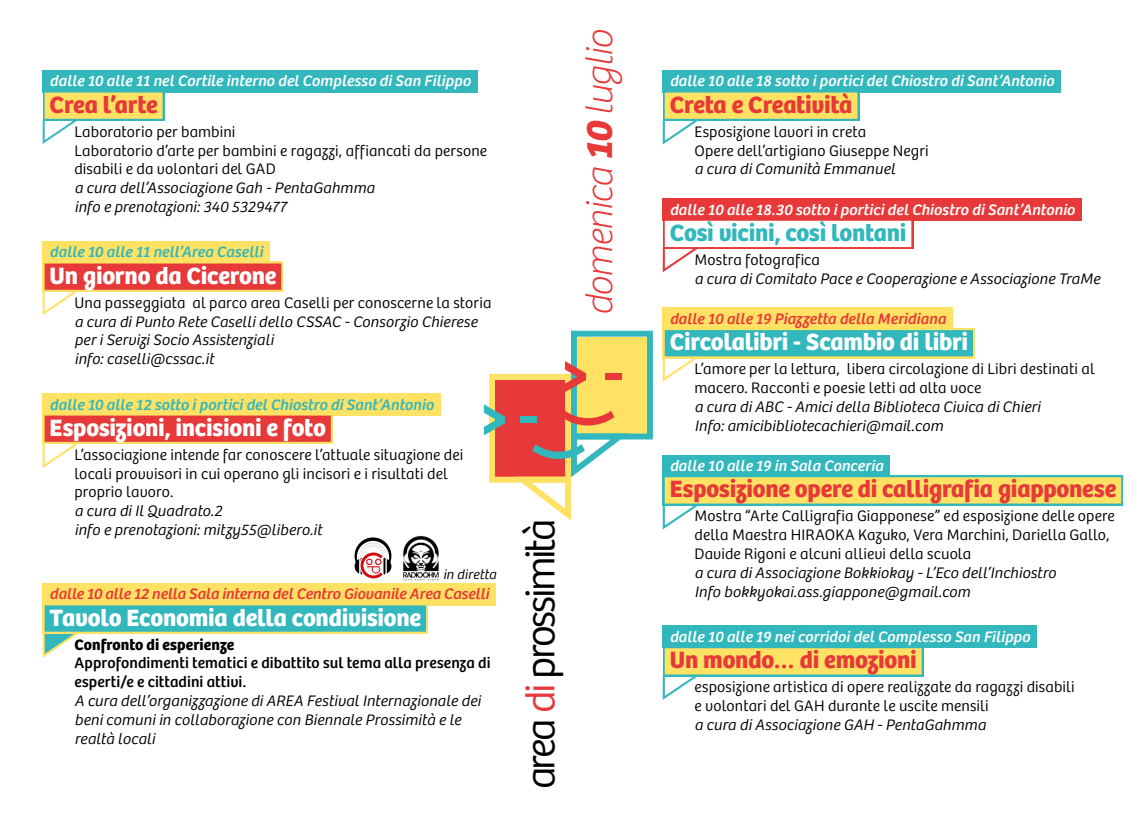
<style>
.page{position:relative;width:1141px;height:819px;background:#fff}
.page>*{position:absolute;margin:0;border:0;box-sizing:border-box;transform-origin:0 0}
.t1{font:300 42px "Bree";letter-spacing:-.06em;color:#000}
.t2{font:italic 100 38.5px "Bree";letter-spacing:-.03em;color:#e73939}
.t3{font:700 24.5px "Bree";letter-spacing:-.005em;color:#fff}
.t4{font:700 24.5px "Bree";letter-spacing:-.005em;color:#e73939}
.t5{font:700 24.5px "Bree";letter-spacing:-.01em;color:#31b7bc}
.t6{font:300 15.75px/18.9px "Bree";letter-spacing:.01em;color:#000}
.t7{font:italic 300 15.75px/18.9px "Bree";letter-spacing:.005em;color:#000}
.t8{font:italic 15.75px "Bree";letter-spacing:.005em;color:#fff}
.t9{font:italic 15.75px "Bree";letter-spacing:-.005em;color:#e73939}
.t10{font:italic 15.75px "Bree";letter-spacing:.005em;color:#31b7bc}
.t11{font:15.75px/18.9px "Bree";letter-spacing:.005em;color:#000}
.t12{font:700 15.75px "Bree";letter-spacing:.005em;color:#000}
.t13{font:italic 300 14px "Bree";letter-spacing:.01em;color:#000}
.s1{font-weight:700}
.s2{color:#e73939}
</style>
<div class="page">
<svg style="left:662px;top:676px;width:39px;height:24px"></svg>
<svg style="left:662px;top:501px;width:35px;height:29px"></svg>
<svg style="left:662px;top:353px;width:39px;height:29px"></svg>
<svg style="left:662px;top:248px;width:35px;height:25px"></svg>
<svg style="left:662px;top:120px;width:36px;height:25px"></svg>
<svg style="left:42px;top:120px;width:35px;height:24px"></svg>
<svg style="left:42px;top:287px;width:35px;height:28px"></svg>
<svg style="left:42px;top:416px;width:36px;height:52px"></svg>
<svg style="left:42px;top:629px;width:36px;height:29px"></svg>
<div style="left:43px;top:70px;width:435px;height:22px;background:#31b7bc"></div>
<div style="left:43px;top:90px;width:122px;height:31px;background:#31b7bc"></div>
<div style="left:45px;top:92px;width:118px;height:27px;background:#ffe163"></div>
<div style="left:43px;top:241px;width:227px;height:22px;background:#ffe163"></div>
<div style="left:43px;top:261px;width:240px;height:31px;background:#ffe163"></div>
<div style="left:45px;top:263px;width:236px;height:27px;background:#e73939"></div>
<div style="left:43px;top:393px;width:398px;height:22px;background:#ffe163"></div>
<div style="left:43px;top:413px;width:290px;height:31px;background:#ffe163"></div>
<div style="left:45px;top:415px;width:286px;height:27px;background:#e73939"></div>
<div style="left:43px;top:583px;width:453px;height:22px;background:#ffe163"></div>
<div style="left:43px;top:603px;width:385px;height:31px;background:linear-gradient(to right,#6dc3a1,#6dc3a1)"></div>
<div style="left:45px;top:605px;width:381px;height:26px;background:#31b7bc"></div>
<svg style="left:484px;top:331px;width:169px;height:189px"></svg>
<div style="left:605px;top:373px;width:17px;height:7px;background:#e73939"></div>
<div style="left:663px;top:70px;width:398px;height:22px;background:#31b7bc"></div>
<div style="left:663px;top:90px;width:196px;height:31px;background:#31b7bc"></div>
<div style="left:665px;top:92px;width:192px;height:27px;background:#ffe163"></div>
<div style="left:663px;top:198px;width:419px;height:22px;background:#e73939"></div>
<svg style="left:663px;top:220px;width:250px;height:29px"></svg>
<div style="left:665px;top:221px;width:246px;height:26px;background:#fff"></div>
<div style="left:663px;top:308px;width:290px;height:22px;background:#ffe163"></div>
<svg style="left:663px;top:328px;width:312px;height:30px"></svg>
<div style="left:665px;top:330px;width:308px;height:26px;background:#31b7bc"></div>
<div style="left:663px;top:455px;width:227px;height:22px;background:#31b7bc"></div>
<svg style="left:663px;top:475px;width:460px;height:31px;fill:#31b7bc"></svg>
<div style="left:665px;top:477px;width:456px;height:26px;background:#ffe163"></div>
<div style="left:663px;top:625px;width:374px;height:23px;background:#31b7bc"></div>
<div style="left:663px;top:645px;width:261px;height:31px;background:linear-gradient(to right,#31b7bc,#31b7bc)"></div>
<div style="left:665px;top:648px;width:257px;height:26px;background:#ffe163"></div>
<img style="left:403px;top:535px;width:36px;height:46px">
<svg style="left:355px;top:537px;width:36px;height:42px"></svg>
<p class="t8" style="left:50px;top:72px;width:423px">dalle 10 alle 11 nel Cortile interno del Complesso di San Filippo</p>
<h3 class="t4" style="left:50px;top:90px;width:110px">Crea l’arte</h3>
<p class="t6" style="left:74px;top:122px;width:414px">Laboratorio per bambini<br>Laboratorio d’arte per bambini e ragazzi, affiancati da persone disabili e da volontari del GAD</p>
<p class="t7" style="left:74px;top:179px;width:302px">a cura dell’Associazione Gah - PentaGahmma info e prenotazioni: 340 5329477</p>
<p class="t10" style="left:50px;top:243px;width:215px">dalle 10 alle 11 nell’Area Caselli</p>
<h3 class="t3" style="left:50px;top:261px;width:228px">Un giorno da Cicerone</h3>
<p class="t6" style="left:74px;top:293px;width:419px">Una passeggiata al parco area Caselli per conoscerne la storia</p>
<p class="t7" style="left:74px;top:312px;width:404px">a cura di Punto Rete Caselli dello CSSAC - Consorzio Chierese per i Servizi Socio Assistenziali<br>info: caselli@cssac.it</p>
<p class="t10" style="left:50px;top:395px;width:386px">dalle 10 alle 12 sotto i portici del Chiostro di Sant’Antonio</p>
<h3 class="t3" style="left:50px;top:413px;width:278px">Esposizioni, incisioni e foto</h3>
<p class="t6" style="left:74px;top:445px;width:390px">L’associazione intende far conoscere l’attuale situazione dei locali provvisori in cui operano gli incisori e i risultati del proprio lavoro.</p>
<p class="t7" style="left:74px;top:502px;width:249px">a cura di Il Quadrato.2<br>info e prenotazioni: mitzy55@libero.it</p>
<p class="t13" style="left:443px;top:567px;width:55px">in diretta</p>
<p class="t9" style="left:50px;top:585px;width:441px">dalle 10 alle 12 nella Sala interna del Centro Giovanile Area Caselli</p>
<h3 class="t3" style="left:50px;top:602px;width:373px">Tavolo Economia della condivisione</h3>
<p class="t12" style="left:74px;top:634px;width:161px">Confronto di esperienze</p>
<p class="t11" style="left:74px;top:654px;width:418px">Approfondimenti tematici e dibattito sul tema alla presenza di esperti/e e cittadini attivi.</p>
<p class="t7" style="left:74px;top:692px;width:408px">A cura dell’organizzazione di AREA Festival Internazionale dei beni comuni in collaborazione con Biennale Prossimità e le realtà locali</p>
<h2 class="t2" style="left:578px;top:316px;width:288px;rotate:-90deg">domenica <span class="s1">10</span> luglio</h2>
<h1 class="t1" style="left:516px;top:789px;width:272px;rotate:-90deg">area <span class="s2">di</span> prossimità</h1>
<p class="t8" style="left:670px;top:72px;width:386px">dalle 10 alle 18 sotto i portici del Chiostro di Sant’Antonio</p>
<h3 class="t4" style="left:670px;top:90px;width:184px">Creta e Creatività</h3>
<p class="t6" style="left:694px;top:122px;width:236px">Esposizione lavori in creta<br>Opere dell’artigiano Giuseppe Negri</p>
<p class="t7" style="left:694px;top:160px;width:202px">a cura di Comunità Emmanuel</p>
<p class="t8" style="left:670px;top:200px;width:407px">dalle 10 alle 18.30 sotto i portici del Chiostro di Sant’Antonio</p>
<h3 class="t5" style="left:670px;top:218px;width:238px">Così vicini, così lontani</h3>
<p class="t6" style="left:694px;top:250px;width:127px">Mostra fotografica</p>
<p class="t7" style="left:694px;top:269px;width:407px">a cura di Comitato Pace e Cooperazione e Associazione TraMe</p>
<p class="t9" style="left:670px;top:310px;width:278px">dalle 10 alle 19 Piazzetta della Meridiana</p>
<h3 class="t3" style="left:670px;top:327px;width:300px">Circolalibri - Scambio di libri</h3>
<p class="t6" style="left:694px;top:360px;width:402px">L’amore per la lettura, libera circolazione di Libri destinati al macero. Racconti e poesie letti ad alta voce</p>
<p class="t7" style="left:694px;top:397px;width:347px">a cura di ABC - Amici della Biblioteca Civica di Chieri<br>Info: amicibibliotecachieri@mail.com</p>
<p class="t8" style="left:670px;top:457px;width:215px">dalle 10 alle 19 in Sala Conceria</p>
<h3 class="t4" style="left:670px;top:474px;width:448px">Esposizione opere di calligrafia giapponese</h3>
<p class="t6" style="left:694px;top:507px;width:422px">Mostra “Arte Calligrafia Giapponese” ed esposizione delle opere della Maestra HIRAOKA Kazuko, Vera Marchini, Dariella Gallo,<br>Davide Rigoni e alcuni allievi della scuola</p>
<p class="t7" style="left:694px;top:563px;width:363px">a cura di Associazione Bokkiokay - L’Eco dell’Inchiostro<br>Info bokkyokai.ass.giappone@gmail.com</p>
<p class="t8" style="left:670px;top:628px;width:362px">dalle 10 alle 19 nei corridoi del Complesso San Filippo</p>
<h3 class="t4" style="left:670px;top:645px;width:249px">Un mondo… di emozioni</h3>
<p class="t6" style="left:694px;top:678px;width:382px">esposizione artistica di opere realizzate da ragazzi disabili e volontari del GAH durante le uscite mensili</p>
<p class="t7" style="left:694px;top:715px;width:293px">a cura di Associazione GAH - PentaGahmma</p>
</div>
